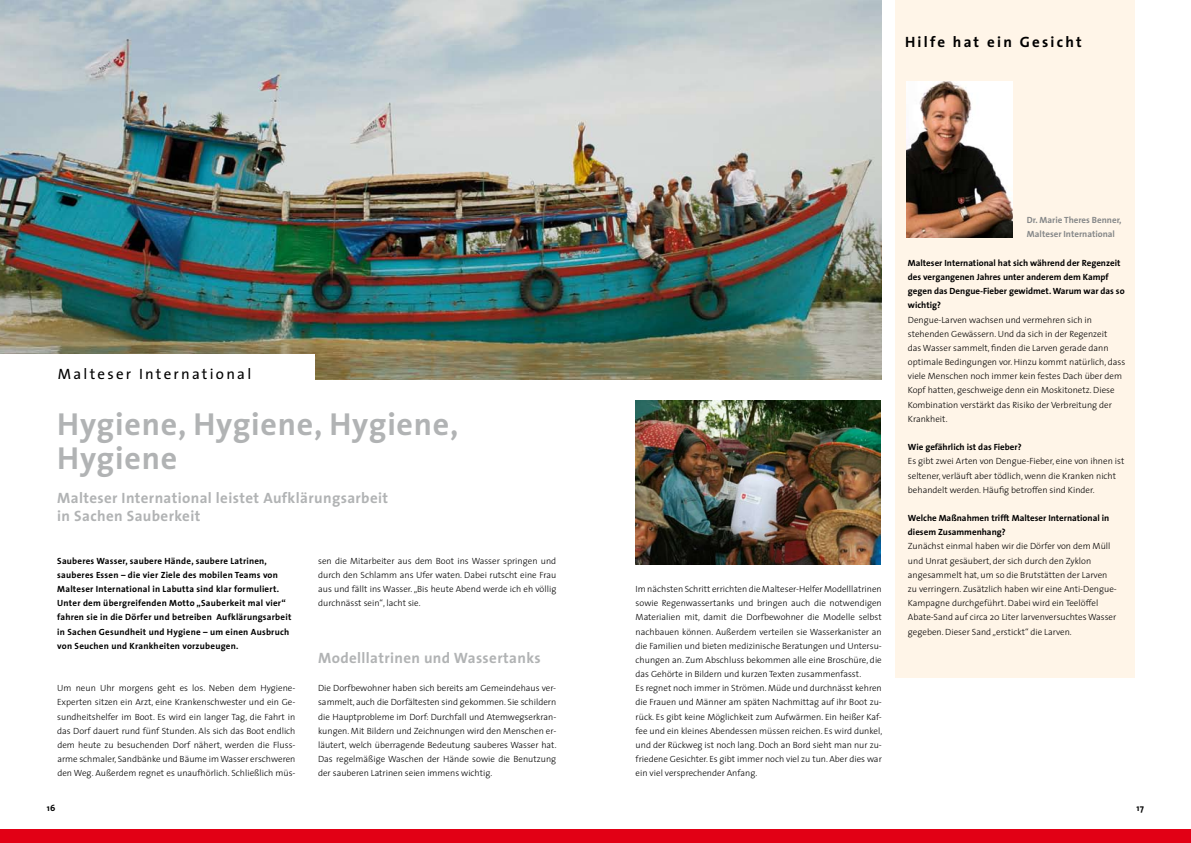
<style>
.page{position:relative;width:1191px;height:843px;background:#fff}
.page>*{position:absolute;margin:0;border:0;box-sizing:border-box;transform-origin:0 0}
.t1{font:700 32px/34px "The Sans";letter-spacing:.025em;color:#b1b3b4}
.t2{font:700 15px/18px "The Sans";letter-spacing:.025em;color:#b1b3b4}
.t3{font:15px "The Sans";letter-spacing:.15em;color:#000}
.t4{font:700 15px "The Sans";letter-spacing:.15em;color:#000}
.t5{font:300 9px/14.2px "The Sans";color:#000}
.t6{font:700 9px/14.2px "The Sans";letter-spacing:.025em;color:#000}
.t7{font:700 9px/14.2px "The Sans";color:#000}
.t8{font:700 9px/14.2px "The Sans";color:#868889}
</style>
<div class="page">
<div style="left:0;top:828px;width:596px;height:14px;background:#e20015"></div>
<div style="left:596px;top:828px;width:595px;height:14px;background:#e20015"></div>
<div style="left:895px;top:0;width:240px;height:677px;background:#fff5e8"></div>
<img style="left:906px;top:81px;width:107px;height:156px">
<img style="left:636px;top:400px;width:244px;height:164px">
<img style="left:0;top:0;width:882px;height:379px">
<div style="left:0;top:354px;width:315px;height:27px;background:#fff"></div>
<h2 class="t4" style="left:905px;top:29px;width:178px">Hilfe hat ein Gesicht</h2>
<h2 class="t3" style="left:58px;top:361px;width:195px">Malteser International</h2>
<h1 class="t1" style="left:57px;top:406px;width:403px">Hygiene, Hygiene, Hygiene,<br>Hygiene</h1>
<h2 class="t2" style="left:57px;top:488px;width:332px">Malteser International leistet Aufklärungsarbeit in Sachen Sauberkeit</h2>
<p class="t6" style="left:57px;top:553px;width:236px">Sauberes Wasser, saubere Hände, saubere Latrinen, sauberes Essen – die vier Ziele des mobilen Teams von Malteser International in Labutta sind klar formuliert.<br>Unter dem übergreifenden Motto „Sauberkeit mal vier“ fahren sie in die Dörfer und betreiben Aufklärungsarbeit in Sachen Gesundheit und Hygiene – um einen Ausbruch von Seuchen und Krankheiten vorzubeugen.</p>
<p class="t5" style="left:57px;top:680px;width:240px;text-align:justify">Um neun Uhr morgens geht es los. Neben dem Hygiene-Experten sitzen ein Arzt, eine Krankenschwester und ein Ge&shy;sundheitshelfer im Boot. Es wird ein langer Tag, die Fahrt in das Dorf dauert rund fünf Stunden. Als sich das Boot endlich dem heute zu besuchenden Dorf nähert, werden die Fluss&shy;arme schmaler, Sandbänke und Bäume imWasser erschweren den Weg. Außerdem regnet es unaufhörlich. Schließlich müs-</p>
<p class="t5" style="left:318px;top:553px;width:240px;text-align:justify">sen die Mitarbeiter aus dem Boot ins Wasser springen und durch den Schlamm ans Ufer waten. Dabei rutscht eine Frau aus und fällt ins Wasser.„Bis heute Abend werde ich eh völlig durchnässt sein“, lacht sie.</p>
<h2 class="t2" style="left:318px;top:648px;width:224px">Modelllatrinen und Wassertanks</h2>
<p class="t5" style="left:318px;top:680px;width:240px;text-align:justify">Die Dorfbewohner haben sich bereits am Gemeindehaus ver&shy;sammelt, auch die Dorfältesten sind gekommen. Sie schildern die Hauptprobleme im Dorf: Durchfall und Atemwegserkran&shy;kungen. Mit Bildern und Zeichnungen wird den Menschen er&shy;läutert, welch überragende Bedeutung sauberes Wasser hat.<br>Das regelmäßige Waschen der Hände sowie die Benutzung der sauberen Latrinen seien immens wichtig.</p>
<p class="t5" style="left:635px;top:581px;width:248px">Im nächsten Schritt errichten die Malteser-Helfer Modelllatrinen sowie Regenwassertanks und bringen auch die notwendigen Materialien mit, damit die Dorfbewohner die Modelle selbst nachbauen können. Außerdem verteilen sie Wasserkanister an die Familien und bieten medizinische Beratungen und Untersu&shy;chungen an. Zum Abschluss bekommen alle eine Broschüre, die das Gehörte in Bildern und kurzen Texten zusammenfasst.<br>Es regnet noch immer in Strömen. Müde und durchnässt kehren die Frauen und Männer am späten Nachmittag auf ihr Boot zu&shy;rück. Es gibt keine Möglichkeit zum Aufwärmen. Ein heißer Kaf&shy;fee und ein kleines Abendessen müssen reichen. Es wird dunkel, und der Rückweg ist noch lang. Doch an Bord sieht man nur zu&shy;friedene Gesichter. Es gibt immer noch viel zu tun. Aber dies war ein viel versprechender Anfang.</p>
<p class="t8" style="left:1027px;top:213px;width:96px">Dr. Marie Theres Benner,<br>Malteser International</p>
<p class="t7" style="left:908px;top:255px;width:218px">Malteser International hat sich während der Regenzeit des vergangenen Jahres unter anderem dem Kampf gegen das Dengue-Fieber gewidmet.Warum war das so wichtig?</p>
<p class="t5" style="left:908px;top:312px;width:219px">Dengue-Larven wachsen und vermehren sich in stehenden Gewässern. Und da sich in der Regenzeit<br>das Wasser sammelt, finden die Larven gerade dann optimale Bedingungen vor. Hinzu kommt natürlich, dass viele Menschen noch immer kein festes Dach über dem Kopf hatten, geschweige denn ein Moskitonetz. Diese Kombination verstärkt das Risiko der Verbreitung der Krankheit.</p>
<p class="t7" style="left:908px;top:440px;width:115px">Wie gefährlich ist das Fieber?</p>
<p class="t5" style="left:908px;top:454px;width:218px">Es gibt zwei Arten von Dengue-Fieber, eine von ihnen ist seltener, verläuft aber tödlich, wenn die Kranken nicht behandelt werden. Häufig betroffen sind Kinder.</p>
<p class="t7" style="left:908px;top:510px;width:203px">Welche Maßnahmen trifft Malteser International in diesem Zusammenhang?</p>
<p class="t5" style="left:908px;top:539px;width:210px">Zunächst einmal haben wir die Dörfer von dem Müll und Unrat gesäubert, der sich durch den Zyklon angesammelt hat, um so die Brutstätten der Larven zu verringern. Zusätzlich haben wir eine Anti-Dengue-Kampagne durchgeführt. Dabei wird ein Teelöffel Abate-Sand auf circa 20 Liter larvenversuchtes Wasser gegeben. Dieser Sand „erstickt“ die Larven.</p>
<p class="t6" style="left:47px;top:800px;width:10px">16</p>
<p class="t6" style="left:1136px;top:800px;width:9px">17</p>
</div>
